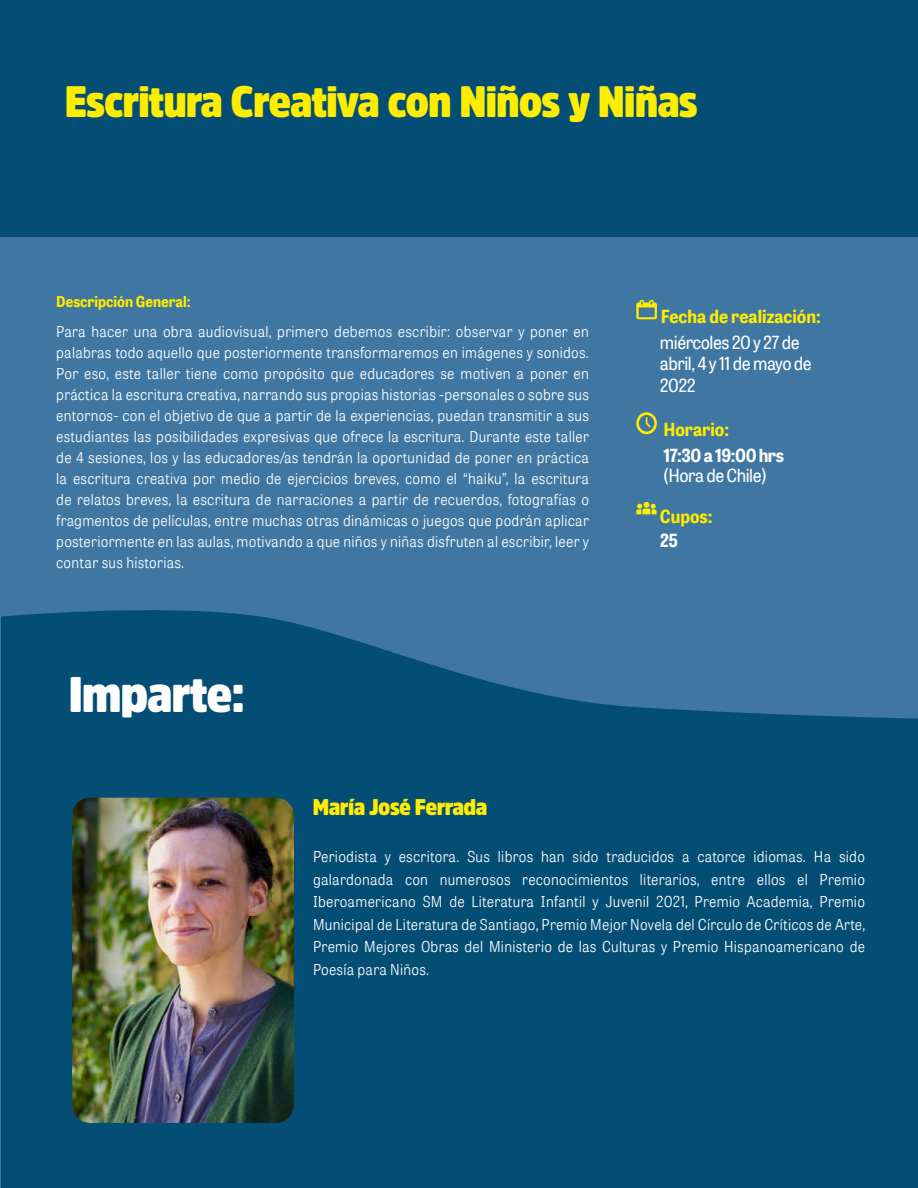
<style>
.page{position:relative;width:918px;height:1188px;background:#4077a2}
.page>*{position:absolute;margin:0;border:0;box-sizing:border-box;transform-origin:0 0}
.t1{font:900 49.5px "Amsi Pro Narw";letter-spacing:-.025em;color:#fff}
.t2{font:900 43.5px "Amsi Pro Narw";letter-spacing:-.025em;color:#ffed00}
.t3{font:900 22.5px "Amsi Pro Narw";letter-spacing:-.025em;color:#ffed00}
.t4{font:18px/21px "Tablet Gothic Narrow";letter-spacing:-.025em;color:#fff}
.t5{font:700 18px "Tablet Gothic Narrow";color:#ffed00}
.t6{font:700 18px "Tablet Gothic Narrow";letter-spacing:-.025em;color:#fff}
.t7{font:15px/21px "Tablet Gothic Narrow Lt";letter-spacing:.02em;color:#fff;text-align:justify}
.t8{font:700 15px "Tablet Gothic Narrow";color:#ffed00}
</style>
<div class="page">
<svg style="left:636px;top:412px;width:21px;height:22px"></svg>
<svg style="left:636px;top:300px;width:21px;height:19px"></svg>
<svg style="left:636px;top:502px;width:21px;height:12px"></svg>
<svg style="left:1px;top:610px;width:917px;height:578px;background:#0a527a"></svg>
<img style="left:72px;top:798px;width:222px;height:325px">
<div style="left:0;top:0;width:918px;height:237px;background:#044e76"></div>
<h2 class="t2" style="left:65px;top:72px;width:634px">Escritura Creativa con Niños y Niñas</h2>
<p class="t8" style="left:56px;top:291px;width:136px">Descripción General:</p>
<p class="t7" style="left:56px;top:320px;width:534px">Para hacer una obra audiovisual, primero debemos escribir: observar y poner en palabras todo aquello que posteriormente transformaremos en imágenes y sonidos.<br>Por eso, este taller tiene como propósito que educadores se motiven a poner en práctica la escritura creativa, narrando sus propias historias -personales o sobre sus entornos- con el objetivo de que a partir de la experiencias, puedan transmitir a sus estudiantes las posibilidades expresivas que ofrece la escritura. Durante este taller de 4 sesiones, los y las educadores/as tendrán la oportunidad de poner en práctica la escritura creativa por medio de ejercicios breves, como el “haiku”, la escritura de relatos breves, la escritura de narraciones a partir de recuerdos, fotografías o fragmentos de películas, entre muchas otras dinámicas o juegos que podrán aplicar posteriormente en las aulas, motivando a que niños y niñas disfruten al escribir, leer y contar sus historias.</p>
<h1 class="t1" style="left:68px;top:660px;width:178px">Imparte:</h1>
<h3 class="t3" style="left:313px;top:791px;width:176px">María José Ferrada</h3>
<p class="t5" style="left:661px;top:304px;width:162px">Fecha de realización:</p>
<p class="t4" style="left:660px;top:332px;width:153px">miércoles 20 y 27 de abril, 4 y 11 de mayo de<br>2022</p>
<p class="t5" style="left:663px;top:417px;width:67px">Horario:</p>
<p class="t6" style="left:663px;top:443px;width:122px">17:30 a 19:00 hrs</p>
<p class="t4" style="left:663px;top:464px;width:105px">(Hora de Chile)</p>
<p class="t5" style="left:660px;top:503px;width:54px">Cupos:</p>
<p class="t6" style="left:660px;top:528px;width:20px">25</p>
<p class="t7" style="left:313px;top:845px;width:554px;line-height:22.5px">Periodista y escritora. Sus libros han sido traducidos a catorce idiomas. Ha sido galardonada con numerosos reconocimientos literarios, entre ellos el Premio Iberoamericano SM de Literatura Infantil y Juvenil 2021, Premio Academia, Premio Municipal de Literatura de Santiago, Premio Mejor Novela del Círculo de Críticos de Arte, Premio Mejores Obras del Ministerio de las Culturas y Premio Hispanoamericano de Poesía para Niños.</p>
</div>
